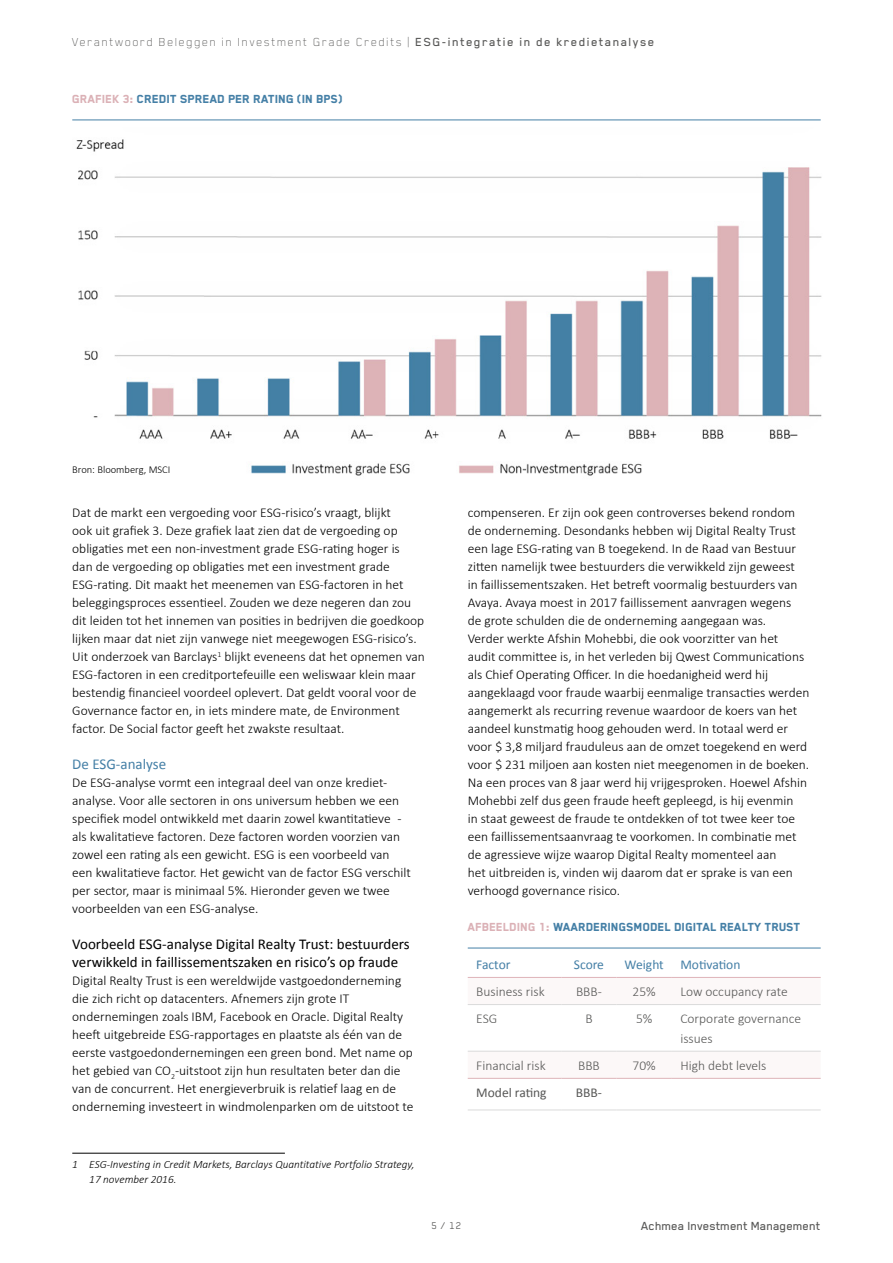
<style>
.page{position:relative;width:893px;height:1263px;background:#fff}
.page>*{position:absolute;margin:0;border:0;box-sizing:border-box;transform-origin:0 0}
.t1{font:15px/18px "Calibri";color:#000}
.t2{font:15px "Calibri";color:#447fa6}
.t3{font:300 13.5px/18px "Calibri";color:#000}
.t4{font:300 13.5px/19.5px "Calibri";color:#575756}
.t5{font:800 13.5px "Blender Pro";color:#447fa6}
.t6{font:100 13.5px "Blender Pro";letter-spacing:.1em;color:#575756}
.t7{font:13.5px "Calibri";color:#447fa6}
.t8{font:500 13.5px "Blender Pro";color:#575756}
.t9{font:13.5px "Calibri";color:#575756}
.t10{font:italic 300 11.25px/15px "Calibri";color:#000}
.t11{font:11.25px "Blender Pro";color:#575756}
.t12{font:300 10.5px "Calibri";color:#000}
.s1{font-weight:500}
.s2{color:#dbb1b6}
</style>
<div class="page">
<hr style="left:72px;top:1153px;width:213px;height:1px;background:#000">
<hr style="left:468px;top:948px;width:353px;height:1px;background:#447fa6">
<svg style="left:468px;top:1050px;width:353px;height:28px"></svg>
<hr style="left:468px;top:1004px;width:93px;height:1px;background:#dadada">
<hr style="left:561px;top:1004px;width:56px;height:1px;background:#dadada">
<hr style="left:617px;top:1004px;width:55px;height:1px;background:#dadada">
<hr style="left:672px;top:1004px;width:149px;height:1px;background:#dadada">
<hr style="left:468px;top:1051px;width:93px;height:1px;background:#dadada">
<hr style="left:561px;top:1051px;width:56px;height:1px;background:#dadada">
<hr style="left:617px;top:1051px;width:55px;height:1px;background:#dadada">
<hr style="left:672px;top:1051px;width:149px;height:1px;background:#dadada">
<hr style="left:468px;top:1109px;width:93px;height:1px;background:#dadada">
<hr style="left:561px;top:1109px;width:56px;height:1px;background:#dadada">
<hr style="left:617px;top:1109px;width:55px;height:1px;background:#dadada">
<hr style="left:672px;top:1109px;width:149px;height:1px;background:#dadada">
<hr style="left:468px;top:977px;width:93px;height:1px;background:#deb4b9">
<hr style="left:561px;top:977px;width:56px;height:1px;background:#deb4b9">
<hr style="left:617px;top:977px;width:55px;height:1px;background:#deb4b9">
<hr style="left:672px;top:977px;width:149px;height:1px;background:#deb4b9">
<hr style="left:468px;top:1078px;width:93px;height:1px;background:#deb4b9">
<hr style="left:561px;top:1078px;width:56px;height:1px;background:#deb4b9">
<hr style="left:617px;top:1078px;width:55px;height:1px;background:#deb4b9">
<hr style="left:672px;top:1078px;width:149px;height:1px;background:#deb4b9">
<hr style="left:72px;top:120px;width:749px;height:1px;background:#447fa6">
<img style="left:76px;top:139px;width:746px;height:337px">
<p class="t6" style="left:72px;top:35px;width:584px">Verantwoord Beleggen in Investment Grade Credits | <span class="s1">ESG-integratie in de kredietanalyse</span></p>
<p class="t5" style="left:72px;top:92px;width:272px"><span class="s2">GRAFIEK 3:</span> CREDIT SPREAD PER RATING (IN BPS)</p>
<p class="t12" style="left:72px;top:463px;width:100px">Bron: Bloomberg, MSCI</p>
<p class="t3" style="left:72px;top:503px;width:354px">Dat de markt een vergoeding voor ESG-risico’s vraagt, blijkt<br>ook uit grafiek 3. Deze grafiek laat zien dat de vergoeding op obligaties met een non-investment grade ESG-rating hoger is<br>dan de vergoeding op obligaties met een investment grade ESG-rating. Dit maakt het meenemen van ESG-factoren in het beleggingsproces essentieel. Zouden we deze negeren dan zou dit leiden tot het innemen van posities in bedrijven die goedkoop lijken maar dat niet zijn vanwege niet meegewogen ESG-risico’s.<br>Uit onderzoek van Barclays<sup>1</sup> blijkt eveneens dat het opnemen van ESG-factoren in een creditportefeuille een weliswaar klein maar bestendig financieel voordeel oplevert. Dat geldt vooral voor de Governance factor en, in iets mindere mate, de Environment factor. De Social factor geeft het zwakste resultaat.</p>
<p class="t2" style="left:72px;top:755px;width:95px">De ESG-analyse</p>
<p class="t3" style="left:72px;top:773px;width:340px">De ESG-analyse vormt een integraal deel van onze krediet&shy;analyse. Voor alle sectoren in ons universum hebben we een specifiek model ontwikkeld met daarin zowel kwantitatieve - als kwalitatieve factoren. Deze factoren worden voorzien van zowel een rating als een gewicht. ESG is een voorbeeld van een kwalitatieve factor. Het gewicht van de factor ESG verschilt per sector, maar is minimaal 5%. Hieronder geven we twee voorbeelden van een ESG-analyse.</p>
<p class="t1" style="left:72px;top:935px;width:339px">Voorbeeld ESG-analyse Digital Realty Trust: bestuurders verwikkeld in faillissementszaken en risico’s op fraude</p>
<p class="t3" style="left:72px;top:971px;width:343px">Digital Realty Trust is een wereldwijde vastgoedonderneming die zich richt op datacenters. Afnemers zijn grote IT ondernemingen zoals IBM, Facebook en Oracle. Digital Realty heeft uitgebreide ESG-rapportages en plaatste als één van de eerste vastgoedondernemingen een green bond. Met name op het gebied van CO<sub>2</sub>-uitstoot zijn hun resultaten beter dan die van de concurrent. Het energieverbruik is relatief laag en de onderneming investeert in windmolenparken om de uitstoot te</p>
<p class="t3" style="left:468px;top:503px;width:343px">compenseren. Er zijn ook geen controverses bekend rondom de onderneming. Desondanks hebben wij Digital Realty Trust een lage ESG-rating van B toegekend. In de Raad van Bestuur zitten namelijk twee bestuurders die verwikkeld zijn geweest<br>in faillissementszaken. Het betreft voormalig bestuurders van Avaya. Avaya moest in 2017 faillissement aanvragen wegens<br>de grote schulden die de onderneming aangegaan was.<br>Verder werkte Afshin Mohebbi, die ook voorzitter van het audit committee is, in het verleden bij Qwest Communications als Chief Operating Officer. In die hoedanigheid werd hij aangeklaagd voor fraude waarbij eenmalige transacties werden aangemerkt als recurring revenue waardoor de koers van het aandeel kunstmatig hoog gehouden werd. In totaal werd er voor $ 3,8 miljard frauduleus aan de omzet toegekend en werd voor $ 231 miljoen aan kosten niet meegenomen in de boeken.<br>Na een proces van 8 jaar werd hij vrijgesproken. Hoewel Afshin Mohebbi zelf dus geen fraude heeft gepleegd, is hij evenmin<br>in staat geweest de fraude te ontdekken of tot twee keer toe een faillissementsaanvraag te voorkomen. In combinatie met de agressieve wijze waarop Digital Realty momenteel aan<br>het uitbreiden is, vinden wij daarom dat er sprake is van een verhoogd governance risico.</p>
<p class="t5" style="left:468px;top:920px;width:334px"><span class="s2">AFBEELDING 1:</span> WAARDERINGSMODEL DIGITAL REALTY TRUST</p>
<p class="t7" style="left:476px;top:956px;width:36px">Factor</p>
<p class="t7" style="left:574px;top:956px;width:32px">Score</p>
<p class="t7" style="left:625px;top:956px;width:117px">Weight Motivation</p>
<p class="t4" style="left:476px;top:981px;width:70px">Business risk</p>
<p class="t4" style="left:576px;top:981px;width:27px">BBB-</p>
<p class="t4" style="left:633px;top:981px;width:25px">25%</p>
<p class="t4" style="left:680px;top:981px;width:109px">Low occupancy rate</p>
<p class="t4" style="left:476px;top:1008px;width:23px">ESG</p>
<p class="t4" style="left:585px;top:1008px;width:9px">B</p>
<p class="t4" style="left:636px;top:1008px;width:18px">5%</p>
<p class="t4" style="left:680px;top:1008px;width:122px">Corporate governance issues</p>
<p class="t4" style="left:476px;top:1055px;width:71px">Financial risk</p>
<p class="t4" style="left:578px;top:1055px;width:23px">BBB</p>
<p class="t4" style="left:633px;top:1055px;width:25px">70%</p>
<p class="t4" style="left:680px;top:1055px;width:88px">High debt levels</p>
<p class="t9" style="left:476px;top:1084px;width:72px">Model rating</p>
<p class="t9" style="left:576px;top:1084px;width:28px">BBB-</p>
<p class="t10" style="left:89px;top:1157px;width:327px;text-indent:-17px">1 ESG-Investing in Credit Markets, Barclays Quantitative Portfolio Strategy,<br>17 november 2016.</p>
<p class="t11" style="left:432px;top:1219px;width:31px">5 / 12</p>
<p class="t8" style="left:641px;top:1219px;width:181px">Achmea Investment Management</p>
</div>
